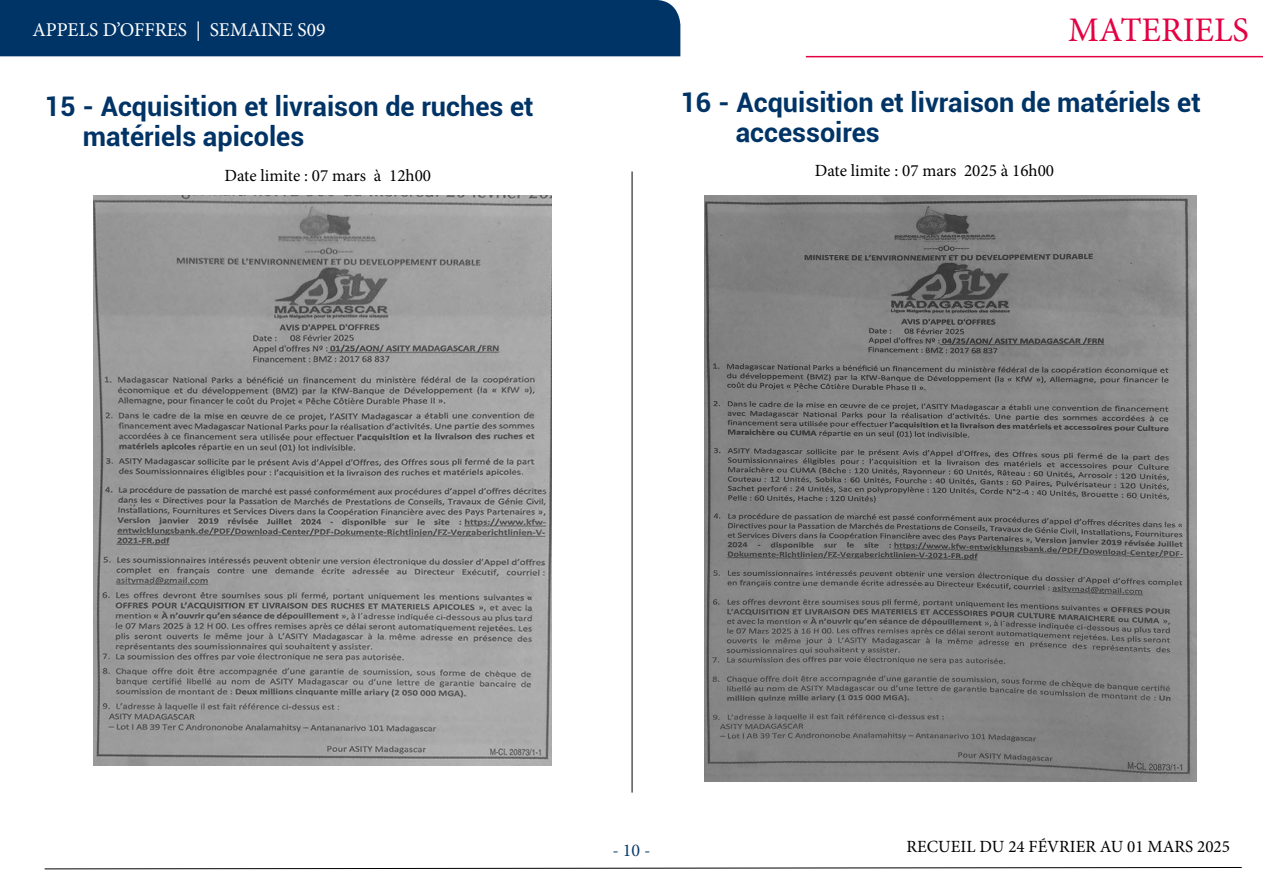
<style>
.page{position:relative;width:1263px;height:893px;background:#fff}
.page>*{position:absolute;margin:0;border:0;box-sizing:border-box;transform-origin:0 0}
.t1{font:34.5px "Minion Pro";color:#e30043}
.t2{font:700 27px/30px "Roboto";color:#036}
.t3{font:700 27px/30px "Roboto";color:#003466}
.t4{font:19.5px "Minion Pro";color:#fff}
.t5{font:18px "Minion Pro";color:#0b3b6c}
.t6{font:17.1px "Minion Pro";color:#000}
</style>
<div class="page">
<svg style="left:44px;top:867px;width:1198px;height:3px"></svg>
<div style="left:0;top:0;width:680px;height:56px;background:#003466"></div>
<hr style="left:806px;top:56px;width:457px;height:1px;background:#e30043">
<hr style="left:632px;top:171px;width:1px;height:622px;background:#000">
<img style="left:93px;top:195px;width:458px;height:570px">
<img style="left:705px;top:195px;width:491px;height:586px">
<p class="t4" style="left:32px;top:17px;width:295px">APPELS D’OFFRES | SEMAINE S09</p>
<h2 class="t2" style="left:83px;top:91px;width:452px;text-indent:-38px">15 - Acquisition et livraison de ruches et matériels apicoles</h2>
<p class="t6" style="left:224px;top:165px;width:208px">Date limite : 07 mars à 12h00</p>
<h1 class="t1" style="left:1068px;top:7px;width:182px">MATERIELS</h1>
<h2 class="t3" style="left:736px;top:86px;width:467px;text-indent:-55px">16 - Acquisition et livraison de matériels et accessoires</h2>
<p class="t6" style="left:815px;top:159px;width:241px">Date limite : 07 mars 2025 à 16h00</p>
<p class="t5" style="left:612px;top:838px;width:40px">- 10 -</p>
<p class="t6" style="left:906px;top:835px;width:325px">RECUEIL DU 24 FÉVRIER AU 01 MARS 2025</p>
</div>
